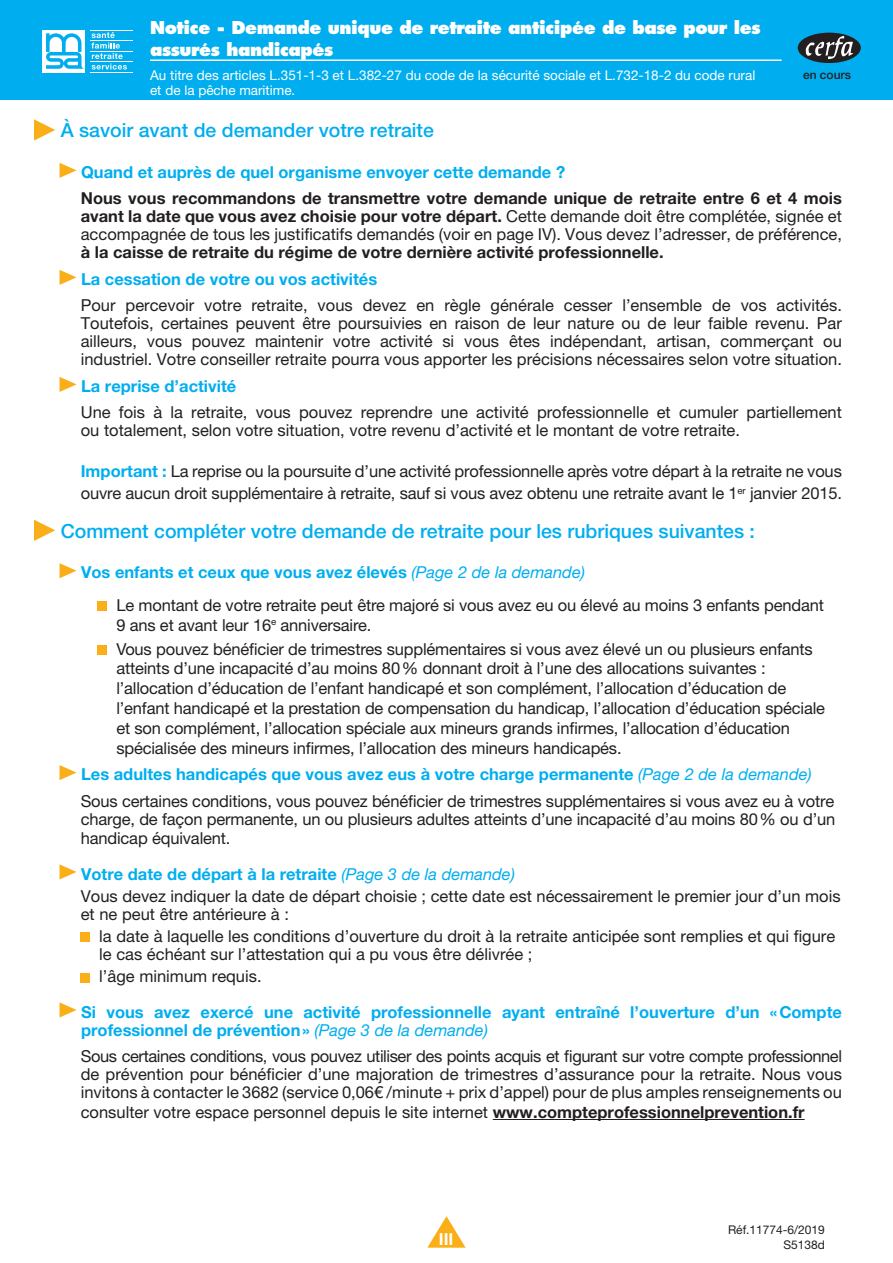
<style>
.page{position:relative;width:893px;height:1263px;background:#fff}
.page>*{position:absolute;margin:0;border:0;box-sizing:border-box;transform-origin:0 0}
.titre_1_espace_avant{font:500 19.5px "Helvetica Neue LT";color:#00aeef}
.TITRE_notice_formula{font:800 17.25px/22.5px "Futura";letter-spacing:-.025em;color:#fff}
.texte_courant_espace{font:16.5px/18px "Helvetica Neue LT";letter-spacing:-.01em;color:#231f20}
.Txt_important_espace{font:700 16.5px/18px "Helvetica Neue LT";color:#00aeef}
.texte_courant_espace-2{font:700 16.5px/18px "Helvetica Neue LT";color:#231f20;text-align:justify}
.texte_courant_espace-3{font:700 16.5px "Helvetica Neue LT";color:#00aeef}
.t1{font:700 16.5px "Helvetica Neue LT";color:#fff}
.t2{font:13.5px/15px "Helvetica Neue LT";color:#fff}
.t3{font:12px "Helvetica Neue LT";color:#231f20}
.t4{font:500 12px "Helvetica Neue LT";color:#231f20}
.s1{font-weight:400}
.s2{font-weight:700;color:#00aeef}
.s3{font-weight:400;font-style:italic}
.s4{font-weight:700}
</style>
<div class="page">
<div style="left:0;top:0;width:893px;height:100px;background:#00aeef"></div>
<hr style="left:493px;top:1119px;width:312px;height:1px;background:#231f20">
<svg style="left:34px;top:119px;width:21px;height:22px"></svg>
<svg style="left:60px;top:163px;width:17px;height:15px"></svg>
<svg style="left:60px;top:270px;width:17px;height:15px"></svg>
<svg style="left:60px;top:377px;width:17px;height:15px"></svg>
<svg style="left:34px;top:520px;width:21px;height:21px"></svg>
<svg style="left:60px;top:563px;width:17px;height:15px"></svg>
<div style="left:98px;top:601px;width:9px;height:10px;background:#faaf18"></div>
<div style="left:98px;top:645px;width:9px;height:10px;background:#faaf18"></div>
<svg style="left:60px;top:765px;width:17px;height:15px"></svg>
<svg style="left:60px;top:864px;width:17px;height:15px"></svg>
<div style="left:81px;top:933px;width:9px;height:9px;background:#faaf18"></div>
<div style="left:81px;top:973px;width:9px;height:9px;background:#faaf18"></div>
<svg style="left:60px;top:1002px;width:17px;height:15px"></svg>
<svg style="left:427px;top:1216px;width:39px;height:32px"></svg>
<div style="left:798px;top:33px;width:63px;height:30px;background:#231f20;border-radius:50%"></div>
<svg style="left:805px;top:36px;width:48px;height:23px"></svg>
<hr style="left:150px;top:59px;width:632px;height:2px;background:#fff">
<svg style="left:91px;top:32px;width:36px;height:38px"></svg>
<hr style="left:91px;top:30px;width:42px;height:1px;background:#fff">
<hr style="left:91px;top:40px;width:42px;height:1px;background:#fff">
<hr style="left:91px;top:51px;width:42px;height:1px;background:#fff">
<hr style="left:91px;top:61px;width:42px;height:1px;background:#fff">
<hr style="left:91px;top:72px;width:42px;height:1px;background:#fff">
<div style="left:43px;top:30px;width:42px;height:42px;background:#fff"></div>
<svg style="left:46px;top:33px;width:38px;height:36px"></svg>
<p class="TITRE_notice_formula" style="left:150px;top:16px;width:612px">Notice - Demande unique de retraite anticipée de base pour les assurés handicapés</p>
<p class="t2" style="left:150px;top:67px;width:607px">Au titre des articles L.351-1-3 et L.382-27 du code de la sécurité sociale et L.732-18-2 du code rural et de la pêche maritime.</p>
<p class="t4" style="left:803px;top:68px;width:50px">en cours</p>
<p class="titre_1_espace_avant" style="left:61px;top:119px;width:375px">À savoir avant de demander votre retraite</p>
<p class="Txt_important_espace" style="left:81px;top:163px;width:486px">Quand et auprès de quel organisme envoyer cette demande ?</p>
<p class="texte_courant_espace-2" style="left:81px;top:189px;width:763px">Nous vous recommandons de transmettre votre demande unique de retraite entre 6 et 4 mois avant la date que vous avez choisie pour votre départ. <span class="s1">Cette demande doit être complétée, signée et accompagnée de tous les justificatifs demandés (voir en page IV). Vous devez l’adresser, de préférence, </span>à la caisse de retraite du régime de votre dernière activité professionnelle.</p>
<p class="Txt_important_espace" style="left:81px;top:270px;width:298px">La cessation de votre ou vos activités</p>
<p class="texte_courant_espace" style="left:81px;top:296px;width:763px;text-align:justify">Pour percevoir votre retraite, vous devez en règle générale cesser l’ensemble de vos activités.<br>Toutefois, certaines peuvent être poursuivies en raison de leur nature ou de leur faible revenu. Par ailleurs, vous pouvez maintenir votre activité si vous êtes indépendant, artisan, commerçant ou industriel. Votre conseiller retraite pourra vous apporter les précisions nécessaires selon votre situation.</p>
<p class="Txt_important_espace" style="left:81px;top:377px;width:157px">La reprise d’activité</p>
<p class="texte_courant_espace" style="left:81px;top:403px;width:763px">Une fois à la retraite, vous pouvez reprendre une activité professionnelle et cumuler partiellement ou totalement, selon votre situation, votre revenu d’activité et le montant de votre retraite.</p>
<p class="texte_courant_espace" style="left:81px;top:459px;width:763px;line-height:22.5px"><span class="s2">Important :</span> La reprise ou la poursuite d’une activité professionnelle après votre départ à la retraite ne vous ouvre aucun droit supplémentaire à retraite, sauf si vous avez obtenu une retraite avant le 1<sup>er</sup> janvier 2015.</p>
<p class="titre_1_espace_avant" style="left:61px;top:519px;width:696px">Comment compléter votre demande de retraite pour les rubriques suivantes :</p>
<p class="Txt_important_espace" style="left:81px;top:563px;width:506px">Vos enfants et ceux que vous avez élevés <span class="s3">(Page 2 de la demande)</span></p>
<p class="texte_courant_espace" style="left:116px;top:595px;width:709px;line-height:19.8px">Le montant de votre retraite peut être majoré si vous avez eu ou élevé au moins 3 enfants pendant<br>9 ans et avant leur 16<sup>e</sup> anniversaire.</p>
<p class="texte_courant_espace" style="left:116px;top:639px;width:710px;line-height:19.8px">Vous pouvez bénéficier de trimestres supplémentaires si vous avez élevé un ou plusieurs enfants atteints d’une incapacité d’au moins 80% donnant droit à l’une des allocations suivantes : l’allocation d’éducation de l’enfant handicapé et son complément, l’allocation d’éducation de l’enfant handicapé et la prestation de compensation du handicap, l’allocation d’éducation spéciale et son complément, l’allocation spéciale aux mineurs grands infirmes, l’allocation d’éducation spécialisée des mineurs infirmes, l’allocation des mineurs handicapés.</p>
<p class="Txt_important_espace" style="left:81px;top:765px;width:732px">Les adultes handicapés que vous avez eus à votre charge permanente <span class="s3">(Page 2 de la demande)</span></p>
<p class="texte_courant_espace" style="left:81px;top:791px;width:756px">Sous certaines conditions, vous pouvez bénéficier de trimestres supplémentaires si vous avez eu à votre charge, de façon permanente, un ou plusieurs adultes atteints d’une incapacité d’au moins 80% ou d’un</p>
<p class="texte_courant_espace" style="left:81px;top:829px;width:151px">handicap équivalent.</p>
<p class="texte_courant_espace-3" style="left:81px;top:863px;width:435px">Votre date de départ à la retraite <span class="s3">(Page 3 de la demande)</span></p>
<p class="texte_courant_espace" style="left:81px;top:887px;width:761px">Vous devez indiquer la date de départ choisie ; cette date est nécessairement le premier jour d’un mois et ne peut être antérieure à :</p>
<p class="texte_courant_espace" style="left:99px;top:927px;width:737px">la date à laquelle les conditions d’ouverture du droit à la retraite anticipée sont remplies et qui figure le cas échéant sur l’attestation qui a pu vous être délivrée ;</p>
<p class="texte_courant_espace" style="left:99px;top:967px;width:164px">l’âge minimum requis.</p>
<p class="Txt_important_espace" style="left:81px;top:1002px;width:762px">Si vous avez exercé une activité professionnelle ayant entraîné l’ouverture d’un «Compte professionnel de prévention» <span class="s3">(Page 3 de la demande)</span></p>
<p class="texte_courant_espace" style="left:81px;top:1047px;width:763px;text-align:justify">Sous certaines conditions, vous pouvez utiliser des points acquis et figurant sur votre compte professionnel de prévention pour bénéficier d’une majoration de trimestres d’assurance pour la retraite. Nous vous invitons à contacter le 3682 (service 0,06€ /minute + prix d’appel) pour de plus amples renseignements ou</p>
<p class="texte_courant_espace" style="left:81px;top:1103px;width:725px">consulter votre espace personnel depuis le site internet <span class="s4">www.compteprofessionnelprevention.fr</span></p>
<p class="t1" style="left:439px;top:1229px;width:16px">III</p>
<p class="t3" style="left:728px;top:1223px;width:98px">Réf.11774-6/2019</p>
<p class="t3" style="left:783px;top:1237px;width:43px">S5138d</p>
</div>
